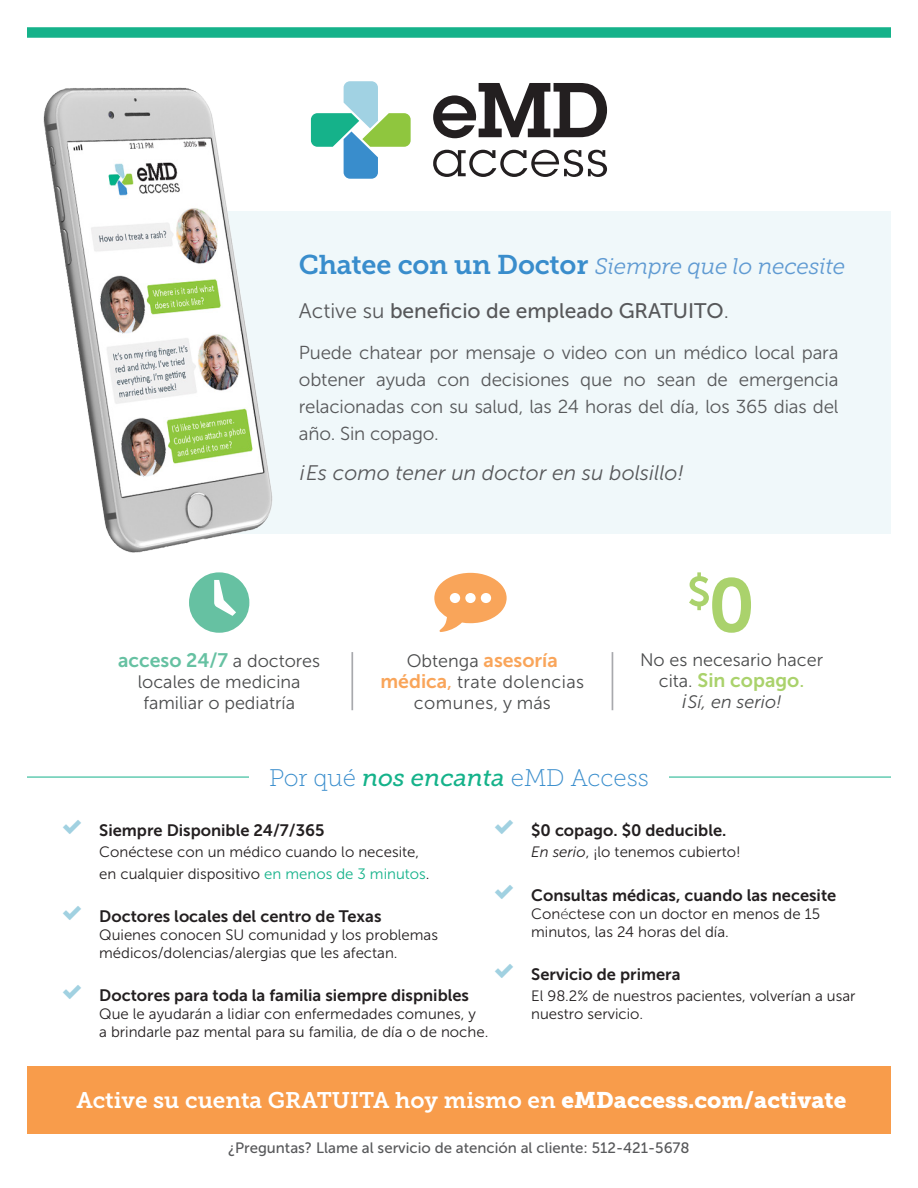
<style>
.page{position:relative;width:918px;height:1188px;background:#fff}
.page>*{position:absolute;margin:0;border:0;box-sizing:border-box;transform-origin:0 0}
.t1{font:24px "Museo Slab 100";color:#398dcc}
.header1{font:22.5px "Museo Slab 700";color:#fff}
.t2{font:italic 22.5px "Museo Slab 300";letter-spacing:-.01em;color:#5f9ad2}
.Intro_Text{font:21px "Museo Sans 500";color:#57585a}
.Intro_Text-2{font:italic 21px "Museo Sans 300";color:#57585a}
.t3{font:19.5px "Museo Sans 700";color:#66c1a2}
.t4{font:19.5px "Museo Sans 700";color:#f9a55a}
.t5{font:19.5px "Museo Sans 700";color:#aad26c}
.Intro_Text-3{font:18.75px/27px "Museo Sans 300";letter-spacing:-.01em;color:#57585a;text-align:justify}
.t6{font:18px/21.1px "Museo Sans 300";color:#4b4c4d;text-align:center}
.t7{font:18px/21.1px "Museo Sans 300";letter-spacing:.025em;color:#4b4c4d;text-align:center}
.t8{font:italic 18px "Museo Sans 300";color:#4b4c4d}
.t9{font:16.5px "Museo Sans 700";color:#231f20}
.t10{font:15px/18px "Museo Sans 300";color:#231f20}
.t11{font:15px "Museo Sans 500";color:#57585a}
.s1{font-family:"Museo Slab 700";font-style:normal;font-size:27px;color:#398dcc}
.s2{font-family:"Museo Sans 300"}
.s3{font-family:"Museo Sans 300";font-size:18px;color:#4b4c4d}
.s4{font-family:"Museo Sans 700";font-size:19.5px;color:#f9a55a}
.s5{font-family:"Museo Sans 500";font-size:19.5px;color:#f9a55a}
.s6{font-family:"Museo Sans 500"}
.s7{font-size:19.5px}
.s8{font-family:"Museo Slab 500";font-style:italic;color:#15b28a}
.s9{font-family:"SS Standard";font-size:18px;color:#a1d1e1}
.s10{color:#15b28a}
.s11{font-style:italic}
.s12{font-family:"Museo Slab 100"}
.s13{font-family:"Museo Slab 900"}
</style>
<div class="page">
<div style="left:163px;top:211px;width:728px;height:323px;background:#f0f8fa"></div>
<img style="left:43px;top:87px;width:268px;height:466px">
<svg style="left:311px;top:81px;width:100px;height:98px"></svg>
<svg style="left:433px;top:83px;width:174px;height:55px"></svg>
<svg style="left:433px;top:150px;width:174px;height:27px"></svg>
<svg style="left:189px;top:572px;width:60px;height:61px"></svg>
<svg style="left:434px;top:573px;width:73px;height:59px"></svg>
<svg style="left:689px;top:572px;width:62px;height:61px"></svg>
<hr style="left:351px;top:652px;width:2px;height:58px;background:#a8a9ad">
<hr style="left:612px;top:652px;width:1px;height:58px;background:#a8a9ad">
<div style="left:27px;top:27px;width:864px;height:11px;background:#15b28a"></div>
<hr style="left:27px;top:777px;width:864px;height:1px;background:#15b28a">
<div style="left:249px;top:768px;width:420px;height:28px;background:#fff"></div>
<div style="left:27px;top:1067px;width:864px;height:67px;background:#f89c4b"></div>
<p class="t2" style="left:299px;top:254px;width:548px"><span class="s1">Chatee con un Doctor</span> Siempre que lo necesite</p>
<p class="Intro_Text" style="left:299px;top:299px;width:431px"><span class="s2">Active su</span> beneficio de empleado GRATUITO<span class="s2">.</span></p>
<p class="Intro_Text-3" style="left:299px;top:339px;width:541px">Puede chatear por mensaje o video con un médico local para obtener ayuda con decisiones que no sean de emergencia relacionadas con su salud, las 24 horas del día, los 365 dias del año. Sin copago.</p>
<p class="Intro_Text-2" style="left:299px;top:462px;width:387px">¡Es como tener un doctor en su bolsillo!</p>
<p class="t3" style="left:118px;top:649px;width:204px">acceso 24/7 <span class="s3">a doctores</span></p>
<p class="t6" style="left:138px;top:671px;width:164px">locales de medicina familiar o pediatría</p>
<p class="t4" style="left:407px;top:649px;width:153px"><span class="s3">Obtenga</span> asesoría</p>
<p class="t7" style="left:381px;top:671px;width:205px"><span class="s4">médica</span><span class="s5">,</span> trate dolencias comunes, y más</p>
<p class="t6" style="left:640px;top:649px;width:185px">No es necesario hacer</p>
<p class="t5" style="left:659px;top:669px;width:147px"><span class="s3">cita.</span> Sin copago<span class="s6">.</span></p>
<p class="t8" style="left:681px;top:692px;width:102px"><span class="s7">¡</span>Sí, en serio!</p>
<p class="t1" style="left:269px;top:765px;width:381px">Por qué <span class="s8">nos encanta</span> eMD Access</p>
<p class="t9" style="left:63px;top:821px;width:263px"><span class="s9">✓</span> Siempre Disponible 24/7/365</p>
<p class="t10" style="left:99px;top:842px;width:332px;line-height:21.6px">Conéctese con un médico cuando lo necesite, en cualquier dispositivo <span class="s10">en menos de 3 minutos</span>.</p>
<p class="t9" style="left:63px;top:907px;width:320px"><span class="s9">✓</span> Doctores locales del centro de Texas</p>
<p class="t10" style="left:99px;top:926px;width:340px">Quienes conocen SU comunidad y los problemas</p>
<p class="t10" style="left:99px;top:944px;width:300px">médicos/dolencias/alergias que les afectan.</p>
<p class="t9" style="left:63px;top:987px;width:407px"><span class="s9">✓</span> Doctores para toda la familia siempre dispnibles</p>
<p class="t10" style="left:99px;top:1005px;width:391px">Que le ayudarán a lidiar con enfermedades comunes, y<br>a brindarle paz mental para su familia, de día o de noche.</p>
<p class="t9" style="left:495px;top:821px;width:233px"><span class="s9">✓</span> $0 copago. $0 deducible.</p>
<p class="t10" style="left:531px;top:843px;width:211px"><span class="s11">En serio</span>, ¡lo tenemos cubierto!</p>
<p class="t9" style="left:495px;top:886px;width:343px"><span class="s9">✓</span> Consultas médicas, cuando las necesite</p>
<p class="t10" style="left:531px;top:905px;width:290px">Con<span class="s12">é</span>ctese con un doctor en menos de 15 minutos, las 24 horas del día.</p>
<p class="t9" style="left:495px;top:965px;width:187px"><span class="s9">✓</span> Servicio de primera</p>
<p class="t10" style="left:531px;top:987px;width:326px">El 98.2% de nuestros pacientes, volverían a usar nuestro servicio.</p>
<p class="header1" style="left:76px;top:1088px;width:771px">Active su cuenta GRATUITA hoy mismo en <span class="s13">eMDaccess.com/activate</span></p>
<p class="t11" style="left:228px;top:1140px;width:463px">¿Preguntas? Llame al servicio de atención al cliente: 512-421-5678</p>
</div>
